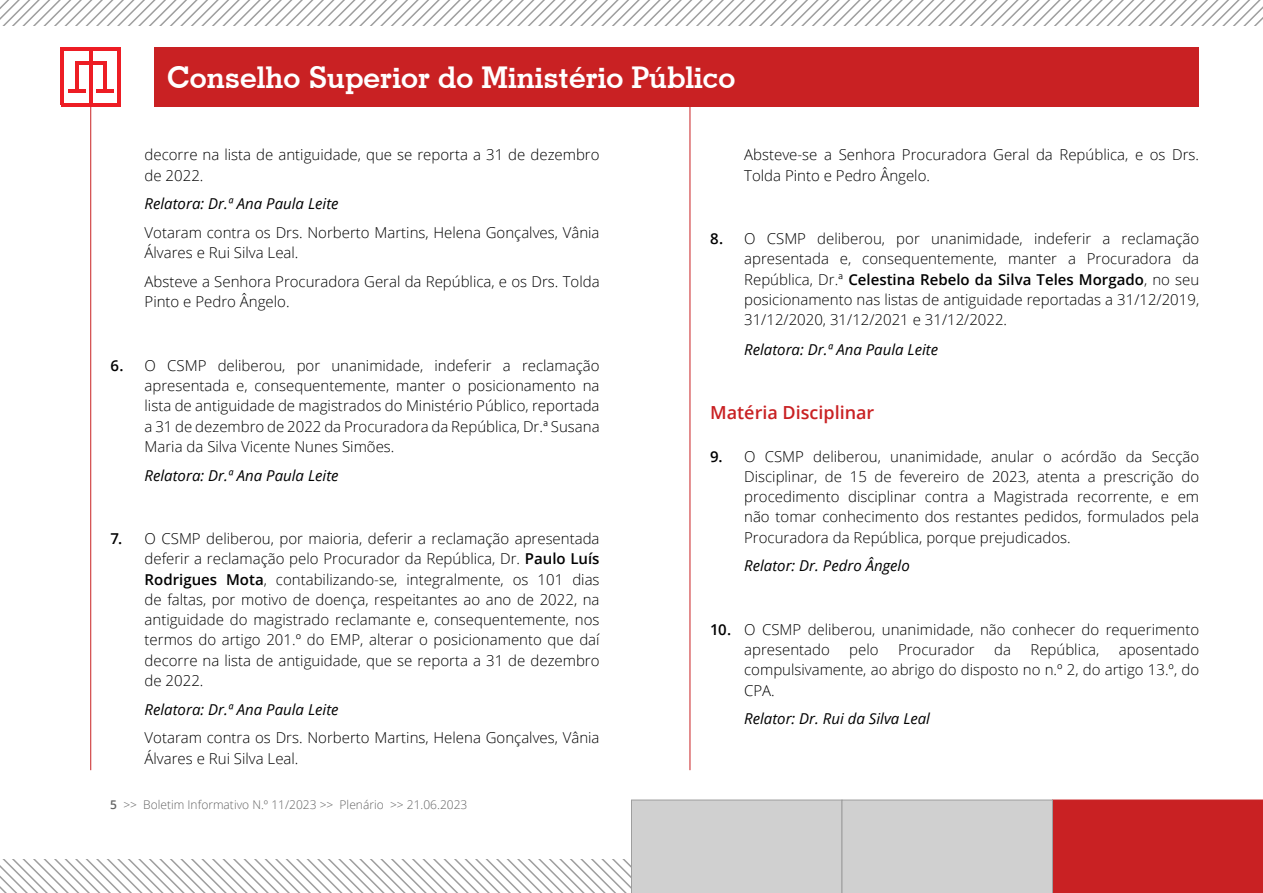
<style>
.page{position:relative;width:1263px;height:893px;background:#fff}
.page>*{position:absolute;margin:0;border:0;box-sizing:border-box;transform-origin:0 0}
.t1{font:700 30px "Geometric Slab 703 BT";color:#fff}
.t2{font:600 18px "Open Sans";color:#c92123}
.t3{font:300 15px/20.2px "Open Sans";color:#000}
.t4{font:italic 15px "Open Sans";color:#000}
.t5{font:300 12px "Open Sans";color:#646464}
.s1{font-weight:600}
</style>
<div class="page">
<svg style="left:0;top:800px;width:1263px;height:93px"></svg>
<div style="left:154px;top:47px;width:1045px;height:60px;background:#c92123"></div>
<hr style="left:90px;top:104px;width:1px;height:666px;background:#c92123">
<hr style="left:75px;top:61px;width:3px;height:31px;background:#ed1d24">
<hr style="left:61px;top:47px;width:3px;height:58px;background:#ed1d24">
<hr style="left:117px;top:49px;width:3px;height:56px;background:#ed1d24">
<hr style="left:61px;top:103px;width:59px;height:4px;background:#ed1d24">
<hr style="left:61px;top:47px;width:59px;height:4px;background:#ed1d24">
<hr style="left:89px;top:48px;width:3px;height:56px;background:#ed1d24">
<hr style="left:68px;top:89px;width:17px;height:4px;background:#ed1d24">
<hr style="left:103px;top:61px;width:3px;height:31px;background:#ed1d24">
<hr style="left:75px;top:61px;width:31px;height:4px;background:#ed1d24">
<hr style="left:96px;top:89px;width:18px;height:4px;background:#ed1d24">
<hr style="left:690px;top:104px;width:1px;height:666px;background:#c92123">
<svg style="left:0;top:0;width:1263px;height:26px"></svg>
<h1 class="t1" style="left:167px;top:60px;width:570px">Conselho Superior do Ministério Público</h1>
<p class="t3" style="left:145px;top:144px;width:456px">decorre na lista de antiguidade, que se reporta a 31 de dezembro de 2022.</p>
<p class="t4" style="left:145px;top:194px;width:195px">Relatora: Dr.ª Ana Paula Leite</p>
<p class="t3" style="left:145px;top:222px;width:456px">Votaram contra os Drs. Norberto Martins, Helena Gonçalves, Vânia<br>Álvares e Rui Silva Leal.</p>
<p class="t3" style="left:145px;top:271px;width:457px">Absteve a Senhora Procuradora Geral da República, e os Drs. Tolda<br>Pinto e Pedro Ângelo.</p>
<p class="t3" style="left:145px;top:355px;width:456px;text-align:justify;text-indent:-34px"><span class="s1">6.</span> O CSMP deliberou, por unanimidade, indeferir a reclamação apresentada e, consequentemente, manter o posicionamento na lista de antiguidade de magistrados do Ministério Público, reportada a 31 de dezembro de 2022 da Procuradora da República, Dr.ª Susana Maria da Silva Vicente Nunes Simões.</p>
<p class="t4" style="left:145px;top:465px;width:195px">Relatora: Dr.ª Ana Paula Leite</p>
<p class="t3" style="left:145px;top:528px;width:456px;text-align:justify;text-indent:-34px"><span class="s1">7.</span> O CSMP deliberou, por maioria, deferir a reclamação apresentada deferir a reclamação pelo Procurador da República, Dr. <span class="s1">Paulo Luís Rodrigues Mota</span>, contabilizando-se, integralmente, os 101 dias de faltas, por motivo de doença, respeitantes ao ano de 2022, na antiguidade do magistrado reclamante e, consequentemente, nos termos do artigo 201.º do EMP, alterar o posicionamento que daí decorre na lista de antiguidade, que se reporta a 31 de dezembro de 2022.</p>
<p class="t4" style="left:145px;top:699px;width:195px">Relatora: Dr.ª Ana Paula Leite</p>
<p class="t3" style="left:145px;top:727px;width:456px">Votaram contra os Drs. Norberto Martins, Helena Gonçalves, Vânia<br>Álvares e Rui Silva Leal.</p>
<p class="t5" style="left:110px;top:796px;width:359px"><span class="s1">5</span> &gt;&gt; Boletim Informativo N.º 11/2023 &gt;&gt; Plenário &gt;&gt; 21.06.2023</p>
<p class="t3" style="left:744px;top:144px;width:456px">Absteve-se a Senhora Procuradora Geral da República, e os Drs.<br>Tolda Pinto e Pedro Ângelo.</p>
<p class="t3" style="left:744px;top:228px;width:456px;text-align:justify;text-indent:-34px"><span class="s1">8.</span> O CSMP deliberou, por unanimidade, indeferir a reclamação apresentada e, consequentemente, manter a Procuradora da República, Dr.ª <span class="s1">Celestina Rebelo da Silva Teles Morgado</span>, no seu posicionamento nas listas de antiguidade reportadas a 31/12/2019, 31/12/2020, 31/12/2021 e 31/12/2022.</p>
<p class="t4" style="left:744px;top:339px;width:195px">Relatora: Dr.ª Ana Paula Leite</p>
<p class="t2" style="left:710px;top:400px;width:166px">Matéria Disciplinar</p>
<p class="t3" style="left:744px;top:446px;width:456px;text-align:justify;text-indent:-34px"><span class="s1">9.</span> O CSMP deliberou, unanimidade, anular o acórdão da Secção Disciplinar, de 15 de fevereiro de 2023, atenta a prescrição do procedimento disciplinar contra a Magistrada recorrente, e em não tomar conhecimento dos restantes pedidos, formulados pela Procuradora da República, porque prejudicados.</p>
<p class="t4" style="left:744px;top:556px;width:167px">Relator: Dr. Pedro Ângelo</p>
<p class="t3" style="left:744px;top:619px;width:456px;text-indent:-34px"><span class="s1">10.</span> O CSMP deliberou, unanimidade, não conhecer do requerimento apresentado</p>
<p class="t3" style="left:849px;top:639px;width:31px">pelo</p>
<p class="t3" style="left:898px;top:639px;width:78px">Procurador</p>
<p class="t3" style="left:994px;top:639px;width:18px">da</p>
<p class="t3" style="left:1030px;top:639px;width:70px">República,</p>
<p class="t3" style="left:744px;top:639px;width:456px;text-align:justify;text-indent:375px">aposentado compulsivamente, ao abrigo do disposto no n.º 2, do artigo 13.º, do CPA.</p>
<p class="t4" style="left:744px;top:709px;width:187px">Relator: Dr. Rui da Silva Leal</p>
</div>
